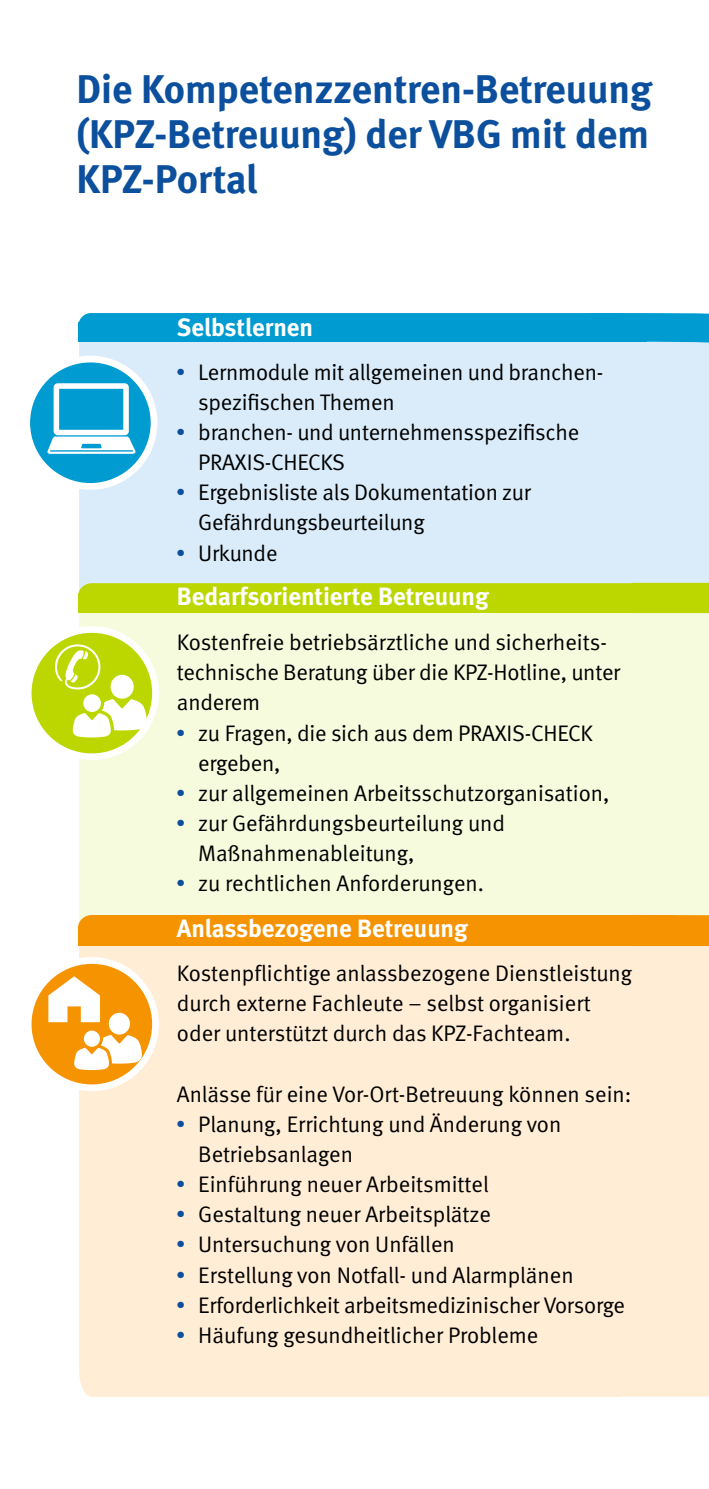
<style>
.page{position:relative;width:709px;height:1489px;background:#fff}
.page>*{position:absolute;margin:0;border:0;box-sizing:border-box;transform-origin:0 0}
.Fließtext{font:700 40px/45px "DGUV Meta";color:#0b4f9d;text-align:justify}
.Fließtext-2{font:700 25px "DGUV Meta";color:#fff}
.Fließtext-3{font:22.5px/30.2px "DGUV Meta";letter-spacing:-.01em;color:#000}
.s1{font-family:"Arial Rounded MT Bold";color:#0b4f9d}
</style>
<div class="page">
<svg style="left:631px;top:313px;width:78px;height:20px"></svg>
<div style="left:632px;top:333px;width:77px;height:250px;background:#daecfa"></div>
<div style="left:632px;top:602px;width:77px;height:294px;background:#f7fbde"></div>
<svg style="left:632px;top:896px;width:77px;height:32px;background:#f6e6b2"></svg>
<div style="left:632px;top:928px;width:77px;height:468px;background:#ffedd6"></div>
<div style="left:79px;top:342px;width:553px;height:241px;background:#daecfa"></div>
<div style="left:79px;top:613px;width:553px;height:302px;background:#f7fbde"></div>
<svg style="left:79px;top:313px;width:552px;height:9px;background:#029bd0"></svg>
<div style="left:79px;top:946px;width:553px;height:450px;background:#ffedd6"></div>
<div style="left:78px;top:322px;width:569px;height:20px;background:#009bd0"></div>
<svg style="left:78px;top:583px;width:597px;height:12px;background:#bcd705"></svg>
<div style="left:78px;top:594px;width:572px;height:19px;background:#bcd700"></div>
<div style="left:78px;top:915px;width:606px;height:12px;background:#f59300"></div>
<div style="left:78px;top:926px;width:573px;height:20px;background:#f59300"></div>
<img style="left:79px;top:349px;width:87px;height:140px">
<img style="left:79px;top:621px;width:86px;height:141px">
<img style="left:79px;top:951px;width:86px;height:141px">
<svg style="left:27px;top:359px;width:127px;height:127px;background:#21a8d6"></svg>
<div style="left:23px;top:356px;width:134px;height:134px;border:7px solid #fff;border-radius:50%"></div>
<svg style="left:47px;top:383px;width:89px;height:71px"></svg>
<svg style="left:28px;top:629px;width:127px;height:127px;background:#c7dd2a"></svg>
<div style="left:25px;top:626px;width:134px;height:134px;border:7px solid #fff;border-radius:50%"></div>
<svg style="left:55px;top:644px;width:92px;height:93px"></svg>
<div style="left:28px;top:960px;width:127px;height:127px;background:#f59300;border-radius:50%"></div>
<div style="left:25px;top:957px;width:134px;height:134px;border:7px solid #fff;border-radius:50%"></div>
<svg style="left:48px;top:976px;width:52px;height:46px"></svg>
<div style="left:109px;top:1012px;width:21px;height:22px;background:#fff;border-radius:50%"></div>
<svg style="left:74px;top:1030px;width:68px;height:39px"></svg>
<p class="Fließtext" style="left:76px;top:68px;width:577px">Die Kompetenzzentren-Betreuung (KPZ-Betreuung) der VBG mit dem KPZ-Portal</p>
<p class="Fließtext-2" style="left:177px;top:312px;width:138px">Selbstlernen</p>
<p class="Fließtext-3" style="left:198px;top:357px;width:406px;text-indent:-21px"><span class="s1">•</span> Lernmodule mit allgemeinen und branchen&shy;spezifischen Themen</p>
<p class="Fließtext-3" style="left:198px;top:417px;width:382px;text-indent:-21px"><span class="s1">•</span> branchen- und unternehmensspezifische<br>PRAXIS-CHECKS</p>
<p class="Fließtext-3" style="left:198px;top:478px;width:334px;text-indent:-21px"><span class="s1">•</span> Ergebnisliste als Dokumentation zur<br>Gefährdungsbeurteilung</p>
<p class="Fließtext-3" style="left:177px;top:538px;width:102px"><span class="s1">•</span> Urkunde</p>
<p class="Fließtext-2" style="left:177px;top:581px;width:313px">Bedarfsorientierte Betreuung</p>
<p class="Fließtext-3" style="left:177px;top:627px;width:445px">Kostenfreie betriebsärztliche und sicherheits&shy;technische Beratung über die KPZ-Hotline, unter anderem</p>
<p class="Fließtext-3" style="left:198px;top:718px;width:396px;text-indent:-21px"><span class="s1">•</span> zu Fragen, die sich aus dem PRAXIS-CHECK ergeben,</p>
<p class="Fließtext-3" style="left:177px;top:778px;width:434px"><span class="s1">•</span> zur allgemeinen Arbeitsschutzorganisation,</p>
<p class="Fließtext-3" style="left:198px;top:808px;width:308px;text-indent:-21px"><span class="s1">•</span> zur Gefährdungsbeurteilung und<br>Maßnahmenableitung,</p>
<p class="Fließtext-3" style="left:177px;top:868px;width:308px"><span class="s1">•</span> zu rechtlichen Anforderungen.</p>
<p class="Fließtext-2" style="left:177px;top:913px;width:292px">Anlassbezogene Betreuung</p>
<p class="Fließtext-3" style="left:177px;top:958px;width:456px">Kostenpflichtige anlassbezogene Dienstleistung durch externe Fachleute – selbst organisiert oder unterstützt durch das KPZ-Fachteam.</p>
<p class="Fließtext-3" style="left:177px;top:1079px;width:456px">Anlässe für eine Vor-Ort-Betreuung können sein:</p>
<p class="Fließtext-3" style="left:198px;top:1109px;width:364px;text-indent:-21px"><span class="s1">•</span> Planung, Errichtung und Änderung von<br>Betriebsanlagen</p>
<p class="Fließtext-3" style="left:177px;top:1169px;width:313px"><span class="s1">•</span> Einführung neuer Arbeitsmittel</p>
<p class="Fließtext-3" style="left:177px;top:1199px;width:315px"><span class="s1">•</span> Gestaltung neuer Arbeitsplätze</p>
<p class="Fließtext-3" style="left:177px;top:1229px;width:279px"><span class="s1">•</span> Untersuchung von Unfällen</p>
<p class="Fließtext-3" style="left:177px;top:1259px;width:398px"><span class="s1">•</span> Erstellung von Notfall- und Alarmplänen</p>
<p class="Fließtext-3" style="left:177px;top:1290px;width:449px"><span class="s1">•</span> Erforderlichkeit arbeitsmedizinischer Vorsorge</p>
<p class="Fließtext-3" style="left:177px;top:1320px;width:363px"><span class="s1">•</span> Häufung gesundheitlicher Probleme</p>
</div>
